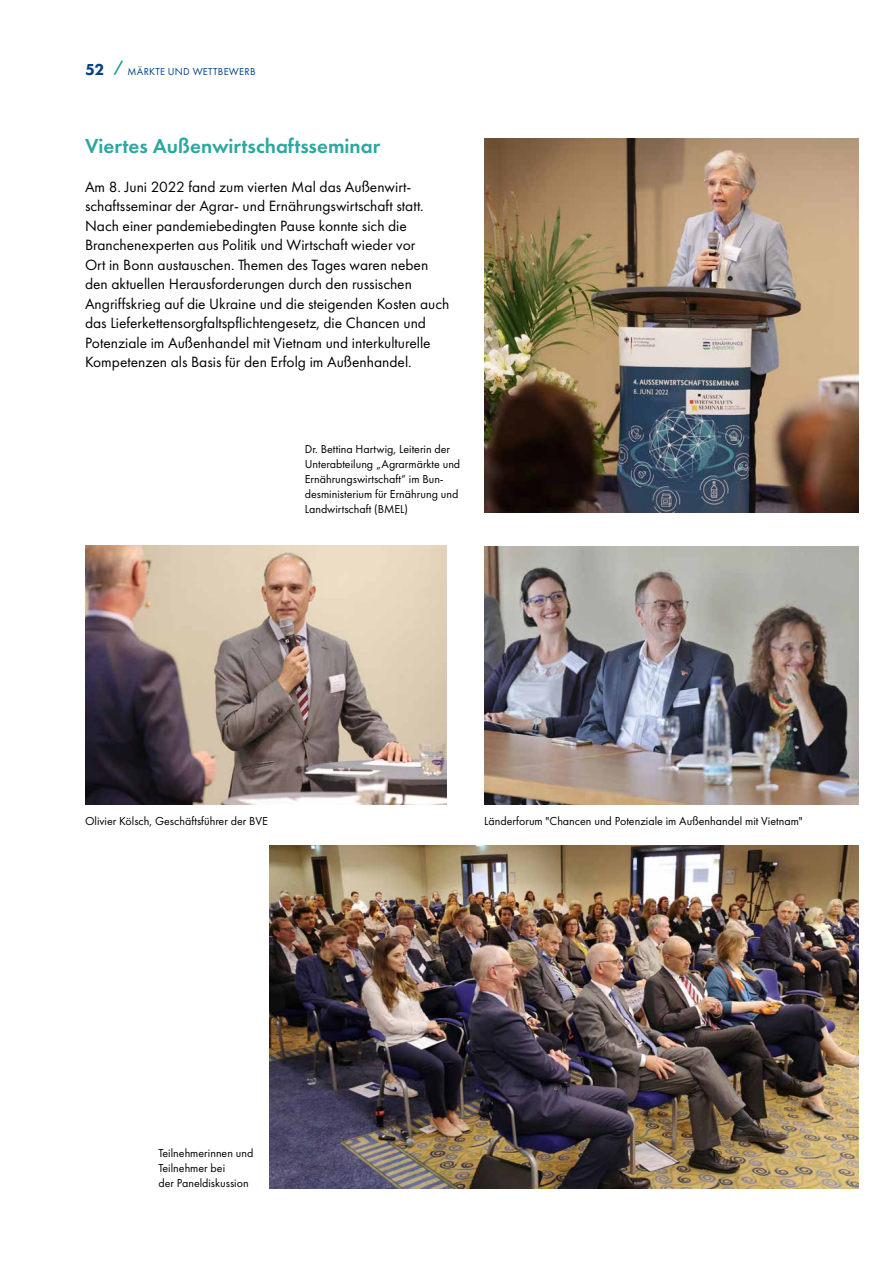
<style>
.page{position:relative;width:893px;height:1263px;background:#fff}
.page>*{position:absolute;margin:0;border:0;box-sizing:border-box;transform-origin:0 0}
.t1{font:600 21px "Futura PT";color:#2da7a0}
.t2{font:800 16.5px "Futura PT";color:#004188}
.t3{font:15.45px/19.5px "Futura PT";color:#000}
.t4{font:12px/15px "Futura PT";color:#000}
.t5{font:10.5px "Futura PT";letter-spacing:.02em;color:#004188}
</style>
<div class="page">
<img style="left:270px;top:845px;width:588px;height:343px">
<img style="left:85px;top:546px;width:361px;height:258px">
<img style="left:484px;top:138px;width:374px;height:375px">
<img style="left:484px;top:546px;width:374px;height:258px">
<svg style="left:113px;top:61px;width:10px;height:14px"></svg>
<p class="t2" style="left:85px;top:59px;width:21px">52</p>
<p class="t5" style="left:128px;top:65px;width:129px">MÄRKTE UND WETTBEWERB</p>
<h1 class="t1" style="left:85px;top:133px;width:297px">Viertes Außenwirtschaftsseminar</h1>
<p class="t3" style="left:85px;top:177px;width:366px">Am 8. Juni 2022 fand zum vierten Mal das Außenwirt&shy;schaftsseminar der Agrar- und Ernährungswirtschaft statt.<br>Nach einer pandemiebedingten Pause konnte sich die Branchenexperten aus Politik und Wirtschaft wieder vor<br>Ort in Bonn austauschen. Themen des Tages waren neben den aktuellen Herausforderungen durch den russischen Angriffskrieg auf die Ukraine und die steigenden Kosten auch das Lieferkettensorgfaltspflichtengesetz, die Chancen und Potenziale im Außenhandel mit Vietnam und interkulturelle Kompetenzen als Basis für den Erfolg im Außenhandel.</p>
<p class="t4" style="left:305px;top:441px;width:157px">Dr. Bettina Hartwig, Leiterin der<br>Unterabteilung „Agrarmärkte und<br>Ernährungswirtschaft“ im Bun&shy;desministerium für Ernährung und<br>Landwirtschaft (BMEL)</p>
<p class="t4" style="left:85px;top:813px;width:184px">Olivier Kölsch, Geschäftsführer der BVE</p>
<p class="t4" style="left:484px;top:813px;width:320px">Länderforum "Chancen und Potenziale im Außenhandel mit Vietnam"</p>
<p class="t4" style="left:158px;top:1146px;width:96px">Teilnehmerinnen und<br>Teilnehmer bei<br>der Paneldiskussion</p>
</div>
